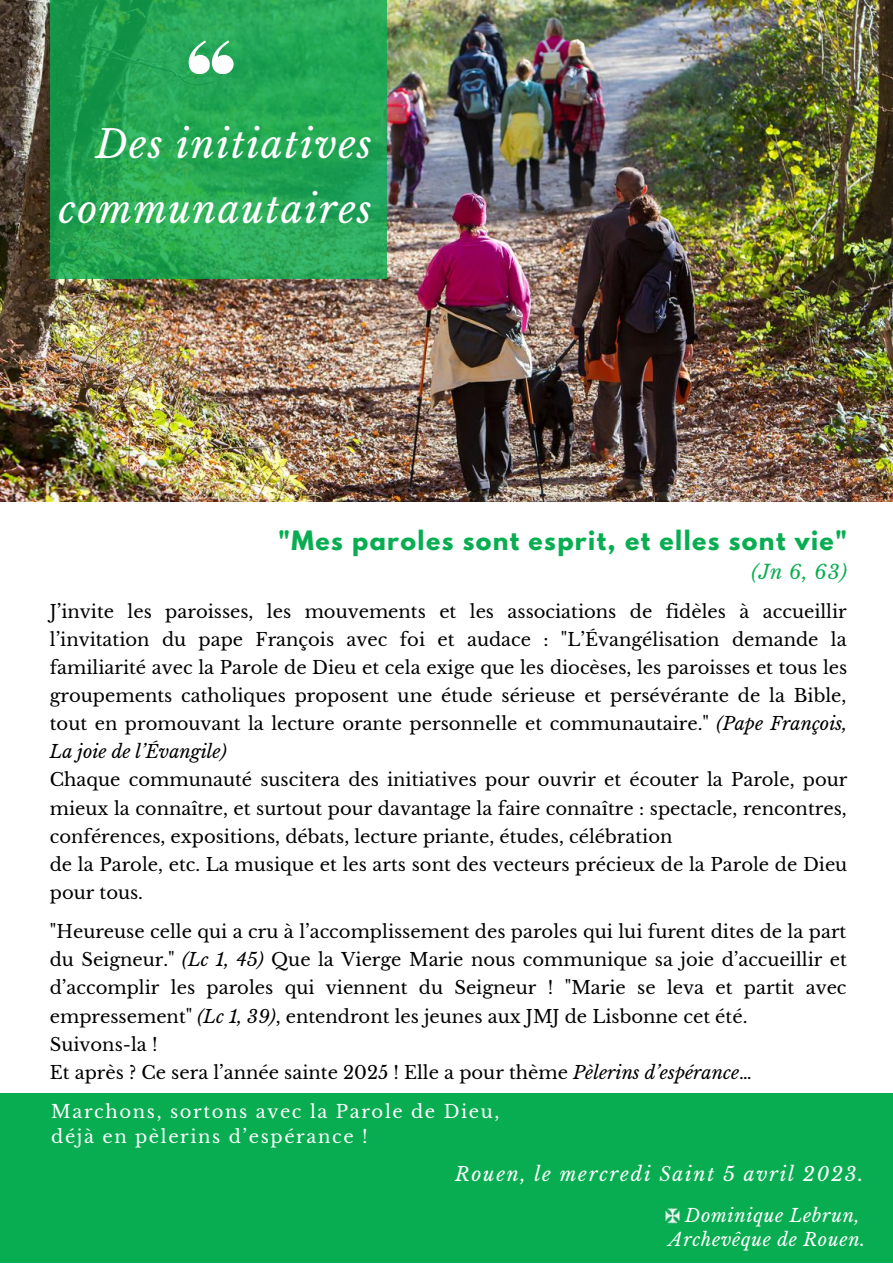
<style>
.page{position:relative;width:893px;height:1264px;background:#fff}
.page>*{position:absolute;margin:0;border:0;box-sizing:border-box;transform-origin:0 0}
.t1{font:italic 38.25px/65.2px "Libre Baskerville";letter-spacing:.04em;color:#fff;text-align:right}
.t2{font:700 23.7px "League Spartan";letter-spacing:.06em;color:#08ad51}
.t3{font:italic 19.5px "Libre Baskerville";color:#08ad51}
.t4{font:italic 19.2px "Libre Baskerville";letter-spacing:.09em;color:#fff}
.t5{font:18px/28px "Libre Baskerville";color:#000}
.t6{font:18px/24.8px "Libre Baskerville";letter-spacing:.09em;color:#fff}
.t7{font:italic 18px/24.8px "Libre Baskerville";letter-spacing:.04em;color:#fff;text-align:center}
.s1{font-style:italic}
</style>
<div class="page">
<img style="left:0;top:0;width:892px;height:501px">
<svg style="left:50px;top:0;width:336px;height:279px;background:#24a654"></svg>
<div style="left:0;top:1093px;width:892px;height:169px;background:#08ad51"></div>
<svg style="left:189px;top:41px;width:44px;height:32px"></svg>
<img style="left:663px;top:1207px;width:18px;height:17px">
<h1 class="t1" style="left:59px;top:112px;width:314px">Des initiatives communautaires</h1>
<h2 class="t2" style="left:278px;top:528px;width:571px">"Mes paroles sont esprit, et elles sont vie"</h2>
<p class="t3" style="left:751px;top:560px;width:97px">(Jn 6, 63)</p>
<p class="t5" style="left:50px;top:597px;width:799px;text-align:justify">J’invite les paroisses, les mouvements et les associations de fidèles à accueillir l’invitation du pape François avec foi et audace : "L’Évangélisation demande la familiarité avec la Parole de Dieu et cela exige que les diocèses, les paroisses et tous les groupements catholiques proposent une étude sérieuse et persévérante de la Bible, tout en promouvant la lecture orante personnelle et communautaire." <span class="s1">(Pape François, La joie de l’Évangile)</span></p>
<p class="t5" style="left:50px;top:766px;width:799px">Chaque communauté suscitera des initiatives pour ouvrir et écouter la Parole, pour mieux la connaître, et surtout pour davantage la faire connaître : spectacle, rencontres, conférences, expositions, débats, lecture priante, études, célébration<br>de la Parole, etc. La musique et les arts sont des vecteurs précieux de la Parole de Dieu pour tous.</p>
<p class="t5" style="left:50px;top:917px;width:798px">"Heureuse celle qui a cru à l’accomplissement des paroles qui lui furent dites de la part du Seigneur." <span class="s1">(Lc 1, 45)</span> Que la Vierge Marie nous communique sa joie d’accueillir et d’accomplir les paroles qui viennent du Seigneur ! "Marie se leva et partit avec empressement" <span class="s1">(Lc 1, 39)</span>, entendront les jeunes aux JMJ de Lisbonne cet été.<br>Suivons-la !<br>Et après ? Ce sera l’année sainte 2025 ! Elle a pour thème <span class="s1">Pèlerins d’espérance</span>…</p>
<p class="t6" style="left:51px;top:1099px;width:449px">Marchons, sortons avec la Parole de Dieu, déjà en pèlerins d’espérance !</p>
<p class="t4" style="left:455px;top:1162px;width:410px">Rouen, le mercredi Saint 5 avril 2023.</p>
<p class="t7" style="left:669px;top:1202px;width:198px">Dominique Lebrun,<br>Archevêque de Rouen.</p>
</div>
